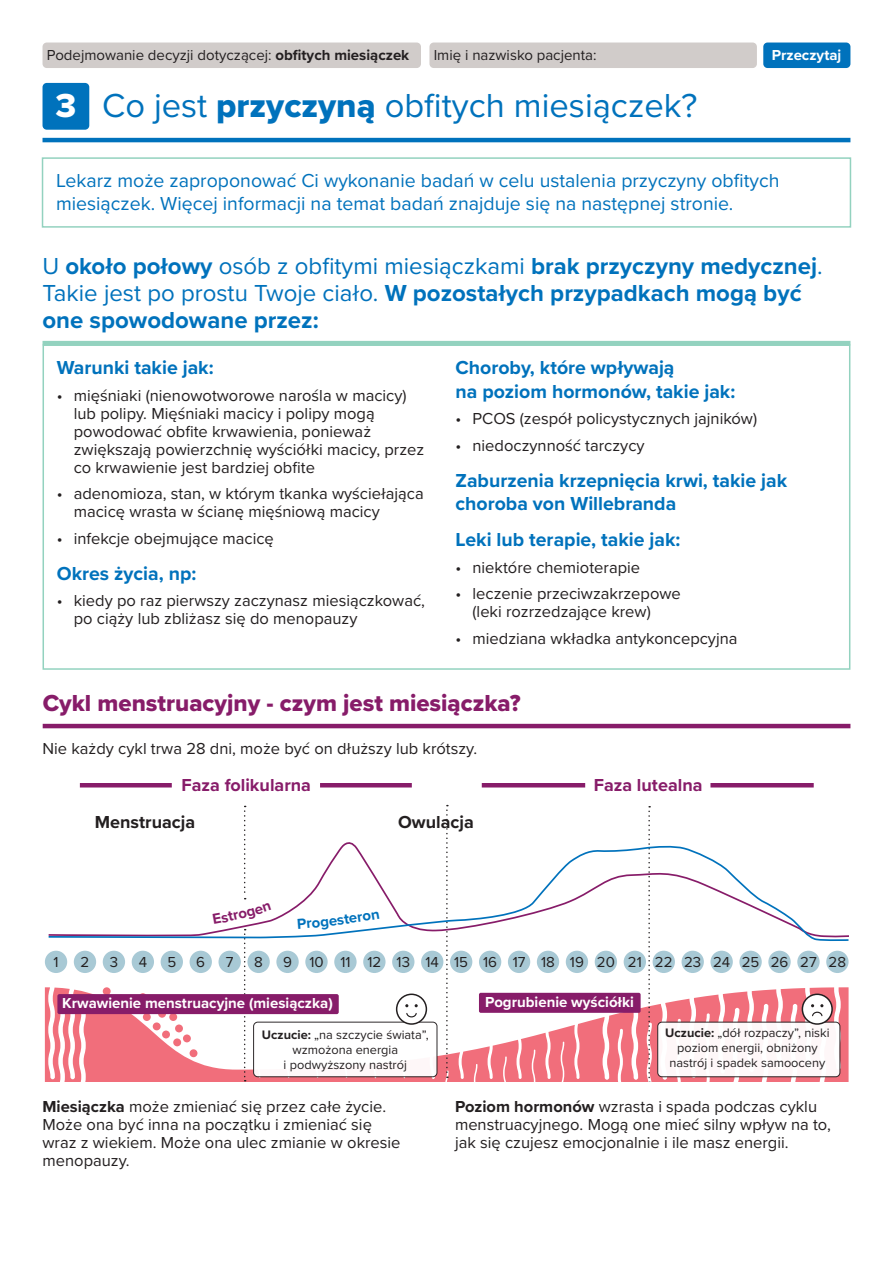
<style>
.page{position:relative;width:893px;height:1263px;background:#fff}
.page>*{position:absolute;margin:0;border:0;box-sizing:border-box;transform-origin:0 0}
.t1{font:34.5px "Proxima Nova";color:#0072bc}
.t2{font:700 24px/27px "Proxima Nova";color:#0072bc}
.t3{font:24px "Proxima Nova Extrabld";color:#871c69}
.t4{font:700 19.5px/23.4px "Proxima Nova";color:#0072bc}
.t5{font:19.5px/23.4px "Proxima Nova";color:#0072bc}
.t6{font:700 18px "Proxima Nova";color:#871c69}
.t7{font:700 18px "Proxima Nova";color:#231f20}
.H3_-_Treatment{font:16.5px/18px "Proxima Nova";color:#231f20}
.P_-_Black{font:15px "Proxima Nova";color:#231f20}
.P_-_Black-2{font:700 15px "Proxima Nova";color:#fff}
.t8{font:12.75px/15px "Proxima Nova";color:#231f20;text-align:center}
.s1{font-weight:700}
.s2{font-family:"Proxima Nova Extrabld";color:#fff}
.s3{font-family:"Proxima Nova Extrabld"}
.s4{font-weight:400}
</style>
<div class="page">
<div style="left:43px;top:83px;width:46px;height:47px;background:#0072bc;border-radius:4px"></div>
<hr style="left:43px;top:138px;width:807px;height:4px;background:#0072bc">
<div style="left:763px;top:43px;width:87px;height:25px;background:#0072bc;border-radius:4px"></div>
<div style="left:43px;top:43px;width:378px;height:25px;background:#d1ccca;border-radius:4px"></div>
<div style="left:429px;top:43px;width:328px;height:25px;background:#d1ccca;border-radius:4px"></div>
<hr style="left:43px;top:341px;width:807px;height:4px;background:#93d2bf">
<div style="left:43px;top:344px;width:807px;height:326px;border:2px solid #93d2bf"></div>
<div style="left:42px;top:157px;width:809px;height:71px;border:2px solid #93d2bf"></div>
<hr style="left:43px;top:724px;width:807px;height:4px;background:#871c69">
<div style="left:45px;top:951px;width:22px;height:22px;background:#a8c9d5;border-radius:50%"></div>
<div style="left:74px;top:951px;width:22px;height:22px;background:#a8c9d5;border-radius:50%"></div>
<div style="left:103px;top:951px;width:22px;height:22px;background:#a8c9d5;border-radius:50%"></div>
<div style="left:132px;top:951px;width:22px;height:22px;background:#a8c9d5;border-radius:50%"></div>
<div style="left:161px;top:951px;width:22px;height:22px;background:#a8c9d5;border-radius:50%"></div>
<div style="left:190px;top:951px;width:22px;height:22px;background:#a8c9d5;border-radius:50%"></div>
<div style="left:276px;top:951px;width:23px;height:22px;background:#a8c9d5;border-radius:50%"></div>
<div style="left:305px;top:951px;width:23px;height:22px;background:#a8c9d5;border-radius:50%"></div>
<div style="left:334px;top:951px;width:23px;height:22px;background:#a8c9d5;border-radius:50%"></div>
<div style="left:363px;top:951px;width:23px;height:22px;background:#a8c9d5;border-radius:50%"></div>
<div style="left:392px;top:951px;width:22px;height:22px;background:#a8c9d5;border-radius:50%"></div>
<div style="left:421px;top:951px;width:22px;height:22px;background:#a8c9d5;border-radius:50%"></div>
<div style="left:450px;top:951px;width:22px;height:22px;background:#a8c9d5;border-radius:50%"></div>
<div style="left:479px;top:951px;width:22px;height:22px;background:#a8c9d5;border-radius:50%"></div>
<div style="left:508px;top:951px;width:22px;height:22px;background:#a8c9d5;border-radius:50%"></div>
<div style="left:537px;top:951px;width:22px;height:22px;background:#a8c9d5;border-radius:50%"></div>
<div style="left:566px;top:951px;width:22px;height:22px;background:#a8c9d5;border-radius:50%"></div>
<div style="left:595px;top:951px;width:22px;height:22px;background:#a8c9d5;border-radius:50%"></div>
<div style="left:624px;top:951px;width:22px;height:22px;background:#a8c9d5;border-radius:50%"></div>
<div style="left:653px;top:951px;width:22px;height:22px;background:#a8c9d5;border-radius:50%"></div>
<div style="left:681px;top:951px;width:23px;height:22px;background:#a8c9d5;border-radius:50%"></div>
<div style="left:710px;top:951px;width:23px;height:22px;background:#a8c9d5;border-radius:50%"></div>
<div style="left:739px;top:951px;width:23px;height:22px;background:#a8c9d5;border-radius:50%"></div>
<div style="left:768px;top:951px;width:23px;height:22px;background:#a8c9d5;border-radius:50%"></div>
<div style="left:797px;top:951px;width:23px;height:22px;background:#a8c9d5;border-radius:50%"></div>
<div style="left:826px;top:951px;width:22px;height:22px;background:#a8c9d5;border-radius:50%"></div>
<svg style="left:45px;top:987px;width:803px;height:94px;fill:#f16e7b"></svg>
<svg style="left:446px;top:805px;width:2px;height:273px"></svg>
<svg style="left:648px;top:806px;width:2px;height:276px"></svg>
<div style="left:57px;top:994px;width:282px;height:20px;background:#871c69;border-radius:2px"></div>
<div style="left:479px;top:993px;width:162px;height:20px;background:#871c69;border-radius:2px"></div>
<svg style="left:48px;top:844px;width:800px;height:98px"></svg>
<div style="left:254px;top:1022px;width:183px;height:55px;background:#fff;border-radius:4px"></div>
<div style="left:253px;top:1022px;width:184px;height:55px;border:1px solid #231f20;border-radius:4px"></div>
<div style="left:658px;top:1022px;width:182px;height:55px;background:#fef7f8;border-radius:4px"></div>
<div style="left:657px;top:1022px;width:183px;height:55px;border:1px solid #231f20;border-radius:4px"></div>
<div style="left:397px;top:994px;width:29px;height:30px;background:#fff;border-radius:50%"></div>
<div style="left:396px;top:993px;width:31px;height:32px;border:2px solid #231f20;border-radius:50%"></div>
<svg style="left:405px;top:1004px;width:13px;height:14px"></svg>
<div style="left:802px;top:994px;width:30px;height:30px;background:#fff;border-radius:50%"></div>
<div style="left:802px;top:993px;width:31px;height:32px;border:2px solid #231f20;border-radius:50%"></div>
<svg style="left:811px;top:1004px;width:12px;height:13px"></svg>
<hr style="left:80px;top:783px;width:92px;height:4px;background:#871c69">
<hr style="left:320px;top:783px;width:92px;height:4px;background:#871c69">
<hr style="left:482px;top:783px;width:103px;height:4px;background:#871c69">
<hr style="left:710px;top:783px;width:104px;height:4px;background:#871c69">
<svg style="left:213px;top:806px;width:58px;height:275px"></svg>
<svg style="left:298px;top:911px;width:81px;height:19px"></svg>
<p class="P_-_Black" style="left:47px;top:44px;width:364px">Podejmowanie decyzji dotyczącej: <span class="s1">obfitych miesiączek</span></p>
<p class="P_-_Black" style="left:434px;top:44px;width:164px">Imię i nazwisko pacjenta:</p>
<p class="P_-_Black-2" style="left:772px;top:44px;width:71px">Przeczytaj</p>
<h2 class="t1" style="left:56px;top:79px;width:643px"><span class="s2">3</span> Co jest <span class="s3">przyczyną</span> obfitych miesiączek?</h2>
<h2 class="t5" style="left:56px;top:168px;width:725px">Lekarz może zaproponować Ci wykonanie badań w celu ustalenia przyczyny obfitych miesiączek. Więcej informacji na temat badań znajduje się na następnej stronie.</h2>
<h3 class="t2" style="left:43px;top:252px;width:782px"><span class="s4">U</span> około połowy <span class="s4">osób z obfitymi miesiączkami</span> brak przyczyny medycznej<span class="s4">.<br>Takie jest po prostu Twoje ciało.</span> W pozostałych przypadkach mogą być one spowodowane przez:</h3>
<h2 class="t4" style="left:57px;top:355px;width:158px">Warunki takie jak:</h2>
<h2 class="H3_-_Treatment" style="left:74px;top:385px;width:352px;text-indent:-17px">• mięśniaki (nienowotworowe narośla w macicy) lub polipy. Mięśniaki macicy i polipy mogą powodować obfite krwawienia, ponieważ zwiększają powierzchnię wyściółki macicy, przez co krwawienie jest bardziej obfite</h2>
<h2 class="H3_-_Treatment" style="left:74px;top:484px;width:351px;text-indent:-17px">• adenomioza, stan, w którym tkanka wyściełająca macicę wrasta w ścianę mięśniową macicy</h2>
<h2 class="H3_-_Treatment" style="left:57px;top:528px;width:219px">• infekcje obejmujące macicę</h2>
<h2 class="t4" style="left:57px;top:561px;width:141px">Okres życia, np:</h2>
<h2 class="H3_-_Treatment" style="left:74px;top:591px;width:353px;text-indent:-17px">• kiedy po raz pierwszy zaczynasz miesiączkować, po ciąży lub zbliżasz się do menopauzy</h2>
<h2 class="t4" style="left:455px;top:355px;width:281px">Choroby, które wpływają<br>na poziom hormonów, takie jak:</h2>
<h2 class="H3_-_Treatment" style="left:455px;top:409px;width:303px">• PCOS (zespół policystycznych jajników)</h2>
<h2 class="H3_-_Treatment" style="left:455px;top:435px;width:191px">• niedoczynność tarczycy</h2>
<h2 class="t4" style="left:455px;top:468px;width:333px">Zaburzenia krzepnięcia krwi, takie jak choroba von Willebranda</h2>
<h2 class="t4" style="left:455px;top:528px;width:226px">Leki lub terapie, takie jak:</h2>
<h2 class="H3_-_Treatment" style="left:455px;top:557px;width:186px">• niektóre chemioterapie</h2>
<h2 class="H3_-_Treatment" style="left:472px;top:584px;width:210px;text-indent:-17px">• leczenie przeciwzakrzepowe (leki rozrzedzające krew)</h2>
<h2 class="H3_-_Treatment" style="left:455px;top:628px;width:284px">• miedziana wkładka antykoncepcyjna</h2>
<h3 class="t3" style="left:43px;top:685px;width:479px">Cykl menstruacyjny - czym jest miesiączka?</h3>
<h3 class="H3_-_Treatment" style="left:43px;top:739px;width:436px">Nie każdy cykl trwa 28 dni, może być on dłuższy lub krótszy.</h3>
<p class="t6" style="left:182px;top:771px;width:131px">Faza folikularna</p>
<p class="t6" style="left:594px;top:771px;width:110px">Faza lutealna</p>
<p class="t7" style="left:398px;top:809px;width:77px">Owulacja</p>
<p class="t7" style="left:95px;top:809px;width:102px">Menstruacja</p>
<p class="P_-_Black" style="left:167px;top:950px;width:10px">5</p>
<p class="P_-_Black" style="left:196px;top:950px;width:10px">6</p>
<p class="P_-_Black" style="left:226px;top:950px;width:9px">7</p>
<p class="P_-_Black" style="left:254px;top:950px;width:10px">8</p>
<p class="P_-_Black" style="left:283px;top:950px;width:565px">9 10 11 12 13 14 15 16 17 18 19 20 21 22 23 24 25 26 27 28</p>
<p class="P_-_Black-2" style="left:62px;top:992px;width:272px">Krwawienie menstruacyjne (miesiączka)</p>
<p class="P_-_Black-2" style="left:485px;top:991px;width:150px">Pogrubienie wyściółki</p>
<p class="t8" style="left:262px;top:1026px;width:168px"><span class="s1">Uczucie:</span> „na szczycie świata”, wzmożona energia<br>i podwyższony nastrój</p>
<p class="t8" style="left:665px;top:1025px;width:166px"><span class="s1">Uczucie:</span> „dół rozpaczy”, niski poziom energii, obniżony nastrój i spadek samooceny</p>
<p class="P_-_Black" style="left:53px;top:950px;width:7px">1</p>
<p class="P_-_Black" style="left:81px;top:950px;width:10px">2</p>
<p class="P_-_Black" style="left:110px;top:950px;width:10px">3</p>
<p class="P_-_Black" style="left:139px;top:950px;width:10px">4</p>
<h3 class="H3_-_Treatment" style="left:43px;top:1097px;width:360px"><span class="s1">Miesiączka</span> może zmieniać się przez całe życie.<br>Może ona być inna na początku i zmieniać się wraz z wiekiem. Może ona ulec zmianie w okresie menopauzy.</h3>
<h3 class="H3_-_Treatment" style="left:455px;top:1097px;width:378px"><span class="s1">Poziom hormonów</span> wzrasta i spada podczas cyklu menstruacyjnego. Mogą one mieć silny wpływ na to, jak się czujesz emocjonalnie i ile masz energii.</h3>
</div>
